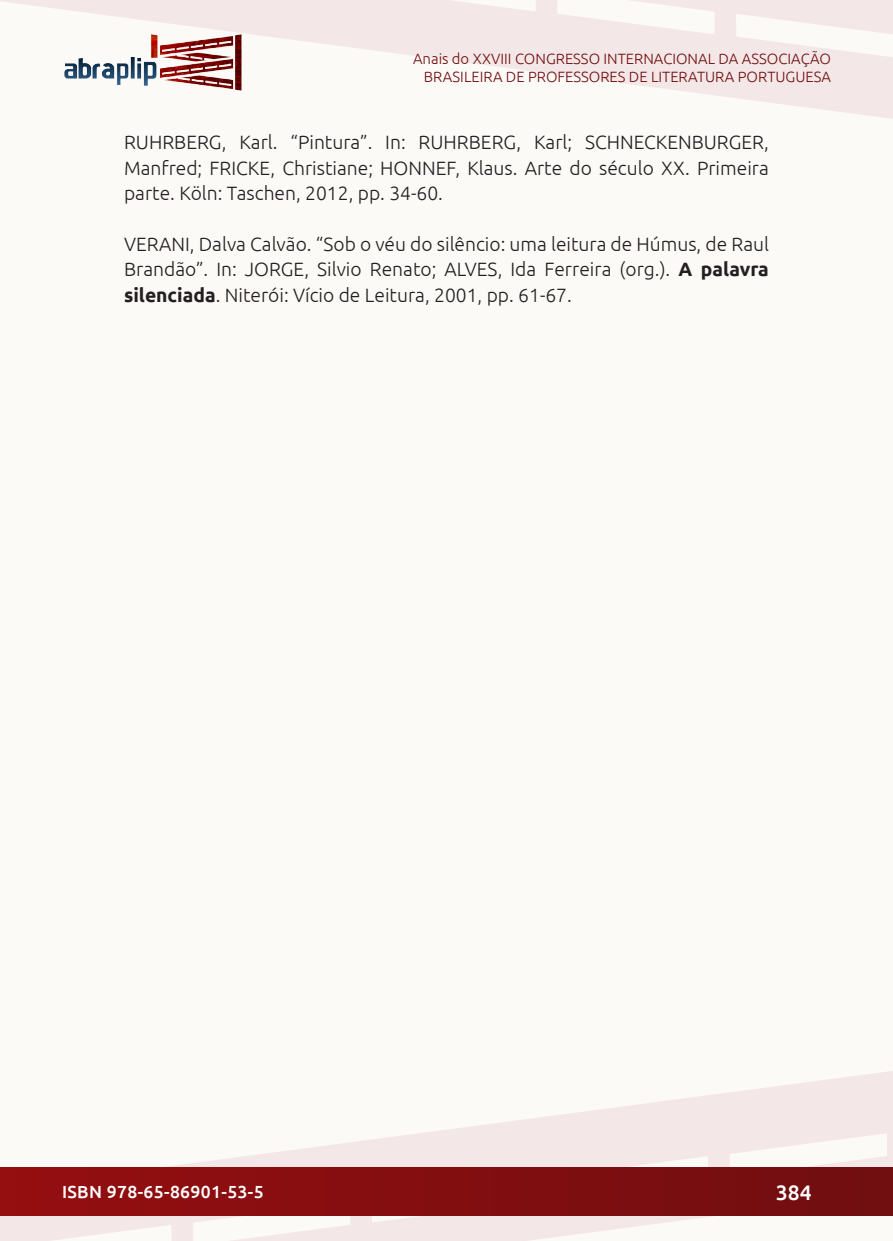
<style>
.page{position:relative;width:893px;height:1241px;background:#fff}
.page>*{position:absolute;margin:0;border:0;box-sizing:border-box;transform-origin:0 0}
.t1{font:500 21px "Ubuntu";color:#fff}
._10_REFERÊNCIAS{font:300 19.25px/25.4px "Ubuntu";color:#231f20;text-align:justify}
.t2{font:500 17.5px "Ubuntu";letter-spacing:.02em;color:#fff}
.t3{font:300 14.88px/17.8px "Ubuntu";color:#700e10;text-align:right}
.s1{font-weight:700}
</style>
<div class="page">
<div style="left:0;top:0;width:893px;height:1240px;background:#fcfaf7"></div>
<svg style="left:0;top:1071px;width:893px;height:169px"></svg>
<svg style="left:0;top:0;width:893px;height:119px"></svg>
<div style="left:1px;top:1167px;width:891px;height:47px;background:linear-gradient(to right,#950e10,#700e10)"></div>
<img style="left:62px;top:31px;width:182px;height:62px">
<p class="t3" style="left:413px;top:49px;width:419px">Anais do XXVIII CONGRESSO INTERNACIONAL DA ASSOCIAÇÃO<br>BRASILEIRA DE PROFESSORES DE LITERATURA PORTUGUESA</p>
<p class="_10_REFERÊNCIAS" style="left:124px;top:129px;width:646px">RUHRBERG, Karl. “Pintura”. In: RUHRBERG, Karl; SCHNECKENBURGER, Manfred; FRICKE, Christiane; HONNEF, Klaus. Arte do século XX. Primeira parte. Köln: Taschen, 2012, pp. 34-60.</p>
<p class="_10_REFERÊNCIAS" style="left:124px;top:231px;width:646px">VERANI, Dalva Calvão. “Sob o véu do silêncio: uma leitura de Húmus, de Raul Brandão”. In: JORGE, Silvio Renato; ALVES, Ida Ferreira (org.). <span class="s1">A palavra silenciada</span>. Niterói: Vício de Leitura, 2001, pp. 61-67.</p>
<p class="t2" style="left:62px;top:1180px;width:203px">ISBN 978-65-86901-53-5</p>
<p class="t1" style="left:776px;top:1178px;width:37px">384</p>
</div>
